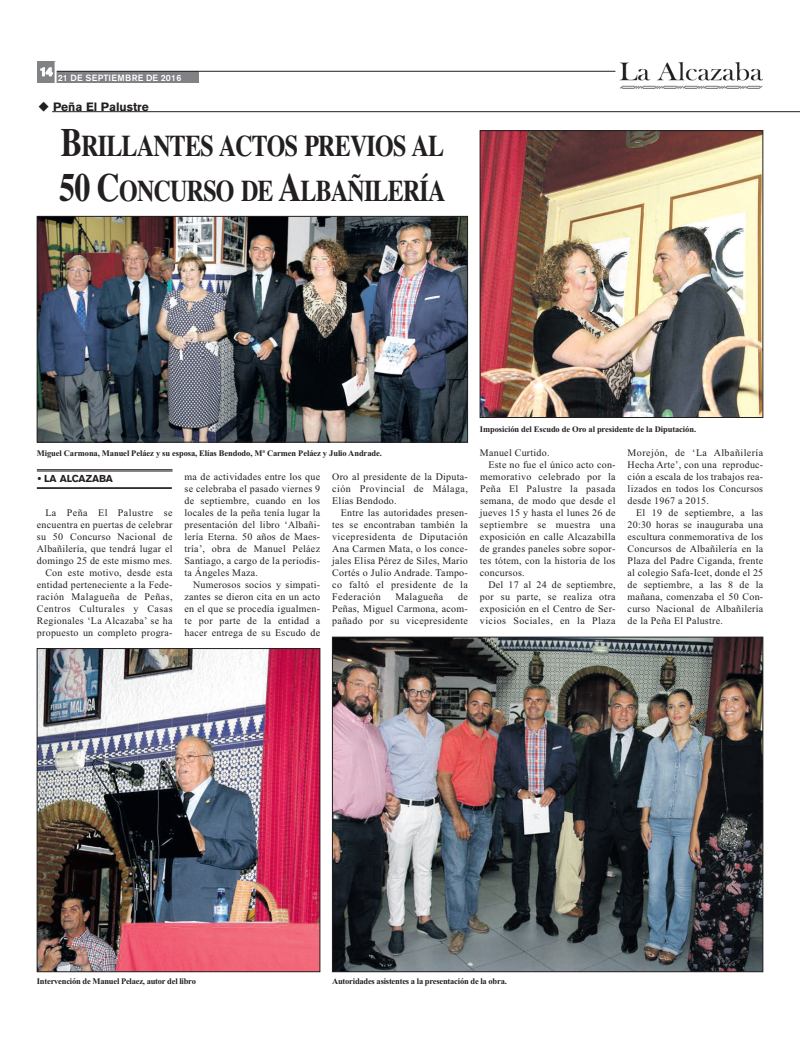
<style>
.page{position:relative;width:800px;height:1049px;background:#fff}
.page>*{position:absolute;margin:0;border:0;box-sizing:border-box;transform-origin:0 0}
.t1{font:700 30px/45px "Times";letter-spacing:-.035em;color:#231f20;scale:.8 1}
.t2{font:700 12px "Akzidenz Grotesk BE";color:#231f20}
.t3{font:700 12px "Akzidenz Grotesk BE";color:#fff}
.t4{font:10px/12px "Times New Roman";letter-spacing:.025em;color:#231f20;text-align:justify}
.t5{font:10px "Times New Roman";letter-spacing:.045em;color:#231f20}
.t6{font:700 10px "Akzidenz Grotesk BE";color:#231f20}
.t7{font:500 9px "Akzidenz Grotesk BE";letter-spacing:.02em;color:#fff}
.t8{font:700 8.5px "Times New Roman";letter-spacing:-.01em;color:#231f20}
.s1{font-size:40px}
</style>
<div class="page">
<div style="left:619px;top:59px;width:144px;height:31px;background:linear-gradient(to right,#fff,#fff)"></div>
<img style="left:619px;top:62px;width:143px;height:26px">
<div style="left:41px;top:72px;width:158px;height:11px;background:#808285"></div>
<hr style="left:56px;top:71px;width:559px;height:1px;background:#231f20">
<div style="left:37px;top:61px;width:18px;height:22px;background:#808285"></div>
<svg style="left:40px;top:67px;width:13px;height:9px"></svg>
<hr style="left:55px;top:61px;width:2px;height:22px;background:#fff">
<hr style="left:52px;top:111px;width:747px;height:1px;background:#231f20">
<hr style="left:37px;top:469px;width:135px;height:1px;background:#231f20">
<hr style="left:37px;top:471px;width:135px;height:1px;background:#231f20">
<hr style="left:37px;top:487px;width:135px;height:1px;background:#231f20">
<hr style="left:37px;top:488px;width:135px;height:1px;background:#231f20">
<img style="left:39px;top:650px;width:279px;height:320px">
<div style="left:37px;top:648px;width:283px;height:324px;border:1px solid #231f20"></div>
<img style="left:481px;top:132px;width:280px;height:284px">
<div style="left:479px;top:130px;width:284px;height:288px;border:1px solid #231f20"></div>
<img style="left:39px;top:218px;width:426px;height:222px">
<div style="left:37px;top:216px;width:430px;height:226px;border:1px solid #231f20"></div>
<img style="left:334px;top:639px;width:427px;height:331px">
<div style="left:332px;top:637px;width:431px;height:335px;border:1px solid #231f20"></div>
<p class="t3" style="left:40px;top:67px;width:14px">14</p>
<p class="t2" style="left:38px;top:102px;width:112px">◆ Peña El Palustre</p>
<p class="t7" style="left:58px;top:74px;width:125px">21 DE SEPTIEMBRE DE 2016</p>
<h1 class="t1" style="left:59px;top:123px;width:484px"><span class="s1">B</span>RILLANTES ACTOS PREVIOS AL<br><span class="s1">50 C</span>ONCURSO DE <span class="s1">A</span>LBAÑILERÍA</h1>
<p class="t8" style="left:37px;top:448px;width:346px">Miguel Carmona, Manuel Peláez y su esposa, Elías Bendodo, Mª Carmen Peláez y Julio Andrade.</p>
<p class="t6" style="left:38px;top:475px;width:77px">• LA ALCAZABA</p>
<p class="t4" style="left:37px;top:507px;width:137px;text-align:right">La Peña El Palustre se encuentra en puertas de celebrar su 50 Concurso Nacional de<br>Albañilería, que tendrá lugar el domingo 25 de este mismo mes.<br>Con este motivo, desde esta entidad perteneciente a la Fede&shy;ración Malagueña de Peñas,<br>Centros Culturales y Casas<br>Regionales ‘La Alcazaba’ se ha propuesto un completo progra-</p>
<p class="t4" style="left:184px;top:471px;width:137px">ma de actividades entre los que se celebraba el pasado viernes 9 de septiembre, cuando en los locales de la peña tenía lugar la presentación del libro ‘Albañi&shy;lería Eterna. 50 años de Maes&shy;tría’, obra de Manuel Peláez Santiago, a cargo de la periodis&shy;ta Ángeles Maza.</p>
<p class="t4" style="left:184px;top:579px;width:137px;text-indent:8px">Numerosos socios y simpati&shy;zantes se dieron cita en un acto en el que se procedía igualmen&shy;te por parte de la entidad a hacer entrega de su Escudo de</p>
<p class="t4" style="left:332px;top:471px;width:137px">Oro al presidente de la Diputa&shy;ción Provincial de Málaga, Elías Bendodo.</p>
<p class="t4" style="left:332px;top:507px;width:137px;text-indent:9px">Entre las autoridades presen&shy;tes se encontraban también la vicepresidenta de Diputación Ana Carmen Mata, o los conce&shy;jales Elisa Pérez de Siles, Mario Cortés o Julio Andrade. Tampo&shy;co faltó el presidente de la Federación</p>
<p class="t4" style="left:332px;top:591px;width:137px;text-indent:126px">de Peñas, Miguel Carmona, acom&shy;pañado por su vicepresidente</p>
<p class="t5" style="left:395px;top:591px;width:50px">Malagueña</p>
<p class="t8" style="left:479px;top:424px;width:218px">Imposición del Escudo de Oro al presidente de la Diputación.</p>
<p class="t4" style="left:480px;top:447px;width:71px">Manuel Curtido.</p>
<p class="t4" style="left:488px;top:459px;width:129px">Este no fue el único acto con-</p>
<p class="t4" style="left:480px;top:471px;width:137px">memorativo celebrado por la</p>
<p class="t5" style="left:480px;top:483px;width:137px">Peña El Palustre la pasada</p>
<p class="t4" style="left:480px;top:495px;width:137px">semana, de modo que desde el</p>
<p class="t4" style="left:479px;top:507px;width:137px">jueves 15 y hasta el lunes 26 de</p>
<p class="t5" style="left:479px;top:519px;width:137px">septiembre se muestra una</p>
<p class="t4" style="left:479px;top:531px;width:137px">exposición en calle Alcazabilla</p>
<p class="t4" style="left:479px;top:543px;width:137px">de grandes paneles sobre sopor-</p>
<p class="t4" style="left:479px;top:555px;width:137px">tes tótem, con la historia de los</p>
<p class="t4" style="left:480px;top:567px;width:46px">concursos.</p>
<p class="t4" style="left:488px;top:579px;width:129px">Del 17 al 24 de septiembre,</p>
<p class="t4" style="left:480px;top:591px;width:137px">por su parte, se realiza otra</p>
<p class="t4" style="left:480px;top:603px;width:137px">exposición en el Centro de Ser-</p>
<p class="t5" style="left:480px;top:615px;width:137px">vicios Sociales, en la Plaza</p>
<p class="t4" style="left:627px;top:447px;width:137px">Morejón, de ‘La Albañilería Hecha Arte’, con una reproduc&shy;ción a escala de los trabajos rea&shy;lizados en todos los Concursos desde 1967 a 2015.</p>
<p class="t4" style="left:627px;top:507px;width:137px;text-indent:8px">El 19 de septiembre, a las 20:30 horas se inauguraba una escultura conmemorativa de los Concursos de Albañilería en la Plaza del Padre Ciganda, frente al colegio Safa-Icet, donde el 25 de septiembre, a las 8 de la mañana, comenzaba el 50 Con&shy;curso Nacional de Albañilería de la Peña El Palustre.</p>
<p class="t8" style="left:37px;top:976px;width:160px">Intervención de Manuel Pelaez, autor del libro</p>
<p class="t8" style="left:332px;top:976px;width:176px">Autoridades asistentes a la presentación de la obra.</p>
</div>
